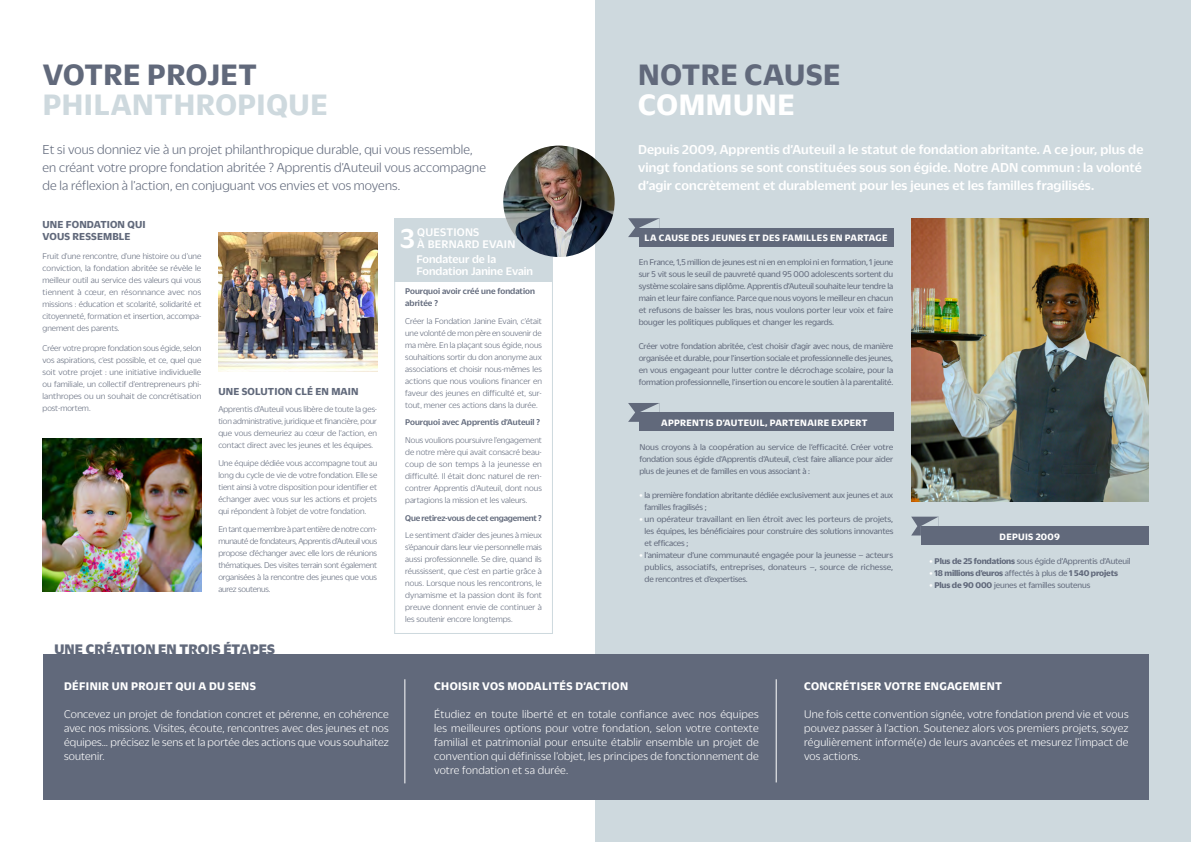
<style>
.page{position:relative;width:1191px;height:842px;background:#fff}
.page>*{position:absolute;margin:0;border:0;box-sizing:border-box;transform-origin:0 0}
.t1{font:700 32px "Duplicate Sans";letter-spacing:.02em;color:#61697b}
.t2{font:700 32px "Duplicate Sans";letter-spacing:.02em;color:#ced9de}
.t3{font:700 32px "Duplicate Sans";letter-spacing:.02em;color:#fff}
.t4{font:500 29.5px "Duplicate Sans";color:#fff}
.t5{font:900 15px "Duplicate Sans";letter-spacing:.01em;color:#61697b}
.t6{font:500 14px/18px "Duplicate Sans";letter-spacing:.01em;color:#fff;text-align:justify}
.t7{font:300 14px/18px "Duplicate Sans";letter-spacing:.01em;color:#61697b}
.t8{font:300 12px/14px "Duplicate Sans";letter-spacing:.02em;color:#fff;text-align:justify}
.t9{font:700 12px "Duplicate Sans";letter-spacing:.03em;color:#fff}
.t10{font:500 12px/14.5px "Duplicate Sans";color:#fff}
.t11{font:500 12px "Duplicate Sans";letter-spacing:.02em;color:#fff}
.t12{font:700 11px/12px "Duplicate Sans";letter-spacing:.01em;color:#61697b}
.t13{font:700 10px "Duplicate Sans";letter-spacing:.03em;color:#fff}
.t14{font:300 9px/12px "Duplicate Sans";color:#61697b;text-align:justify}
.t15{font:9px/12px "Duplicate Sans";letter-spacing:-.015em;color:#61697b;text-align:justify}
.t16{font:500 9px/12px "Duplicate Sans";letter-spacing:-.005em;color:#61697b}
.t17{font:700 9px "Duplicate Sans";letter-spacing:-.02em;color:#61697b}
.s1{font-weight:700;color:#fff}
.s2{font-weight:700}
.s3{color:#fff}
.s4{font-weight:400}
</style>
<div class="page">
<div style="left:595px;top:0;width:596px;height:842px;background:#ced9de"></div>
<div style="left:43px;top:654px;width:1105px;height:145px;background:#61697b"></div>
<hr style="left:404px;top:679px;width:1px;height:104px;background:#fff">
<hr style="left:775px;top:679px;width:1px;height:103px;background:#fff">
<img style="left:218px;top:232px;width:159px;height:139px">
<img style="left:43px;top:438px;width:158px;height:153px">
<svg style="left:628px;top:403px;width:31px;height:19px"></svg>
<div style="left:639px;top:412px;width:254px;height:19px;background:#61697b"></div>
<svg style="left:628px;top:218px;width:31px;height:19px"></svg>
<div style="left:639px;top:228px;width:254px;height:18px;background:#61697b"></div>
<img style="left:911px;top:218px;width:237px;height:283px">
<div style="left:394px;top:226px;width:159px;height:408px;border:1px solid #ced9de"></div>
<div style="left:394px;top:218px;width:159px;height:63px;background:#ced9de"></div>
<svg style="left:911px;top:517px;width:27px;height:19px"></svg>
<div style="left:920px;top:526px;width:228px;height:19px;background:#61697b"></div>
<img style="left:503px;top:146px;width:111px;height:111px;border-radius:56px">
<h1 class="t1" style="left:43px;top:52px;width:216px">VOTRE PROJET</h1>
<h1 class="t2" style="left:43px;top:82px;width:287px">PHILANTHROPIQUE</h1>
<h3 class="t7" style="left:43px;top:140px;width:445px">Et si vous donniez vie à un projet philanthropique durable, qui vous ressemble, en créant votre propre fondation abritée ? Apprentis d’Auteuil vous accompagne de la réflexion à l’action, en conjuguant vos envies et vos moyens.</h3>
<p class="t12" style="left:43px;top:217px;width:104px">UNE FONDATION QUI<br>VOUS RESSEMBLE</p>
<p class="t14" style="left:43px;top:250px;width:160px">Fruit d’une rencontre, d’une histoire ou d’une conviction, la fondation abritée se révèle le meilleur outil au service des valeurs qui vous tiennent à cœur, en résonnance avec nos missions : éducation et scolarité, solidarité et citoyenneté, formation et insertion, accompa&shy;gnement des parents.</p>
<p class="t14" style="left:43px;top:341px;width:160px">Créer votre propre fondation sous égide, selon vos aspirations, c’est possible, et ce, quel que soit votre projet : une initiative individuelle ou familiale, un collectif d’entrepreneurs phi&shy;lanthropes ou un souhait de concrétisation post-mortem.</p>
<p class="t12" style="left:218px;top:384px;width:142px">UNE SOLUTION CLÉ EN MAIN</p>
<p class="t14" style="left:218px;top:403px;width:160px">Apprentis d’Auteuil vous libère de toute la ges&shy;tion administrative, juridique et financière, pour que vous demeuriez au cœur de l’action, en contact direct avec les jeunes et les équipes.</p>
<p class="t14" style="left:218px;top:457px;width:160px">Une équipe dédiée vous accompagne tout au long du cycle de vie de votre fondation. Elle se tient ainsi à votre disposition pour identifier et échanger avec vous sur les actions et projets qui répondent à l’objet de votre fondation.</p>
<p class="t14" style="left:218px;top:522px;width:160px">En tant que membre à part entière de notre com&shy;munauté de fondateurs, Apprentis d’Auteuil vous propose d’échanger avec elle lors de réunions thématiques. Des visites terrain sont également organisées à la rencontre des jeunes que vous aurez soutenus.</p>
<h2 class="t4" style="left:400px;top:218px;width:16px">3</h2>
<h3 class="t11" style="left:417px;top:224px;width:64px">QUESTIONS</h3>
<h3 class="t10" style="left:416px;top:236px;width:100px">À BERNARD EVAIN<br>Fondateur de la</h3>
<h3 class="t10" style="left:416px;top:263px;width:118px">Fondation Janine Evain</h3>
<p class="t16" style="left:405px;top:284px;width:131px">Pourquoi avoir créé une fondation abritée ?</p>
<p class="t14" style="left:405px;top:314px;width:138px">Créer la Fondation Janine Evain, c’était une volonté de mon père en souvenir de ma mère. En la plaçant sous égide, nous souhaitions sortir du don anonyme aux associations et choisir nous-mêmes les actions que nous voulions financer en faveur des jeunes en difficulté et, sur&shy;tout, mener ces actions dans la durée.</p>
<p class="t16" style="left:405px;top:416px;width:136px">Pourquoi avec Apprentis d’Auteuil ?</p>
<p class="t14" style="left:405px;top:434px;width:138px">Nous voulions poursuivre l’engagement de notre mère qui avait consacré beau&shy;coup de son temps à la jeunesse en difficulté. Il était donc naturel de ren&shy;contrer Apprentis d’Auteuil, dont nous partagions la mission et les valeurs.</p>
<p class="t16" style="left:405px;top:511px;width:138px">Que retirez-vous de cet engagement ?</p>
<p class="t14" style="left:405px;top:529px;width:138px">Le sentiment d’aider des jeunes à mieux s’épanouir dans leur vie personnelle mais aussi professionnelle. Se dire, quand ils réussissent, que c’est en partie grâce à nous. Lorsque nous les rencontrons, le dynamisme et la passion dont ils font preuve donnent envie de continuer à les soutenir encore longtemps.</p>
<h1 class="t1" style="left:638px;top:52px;width:204px">NOTRE CAUSE</h1>
<h1 class="t3" style="left:638px;top:82px;width:158px">COMMUNE</h1>
<p class="t6" style="left:638px;top:140px;width:507px">Depuis 2009, Apprentis d’Auteuil a le statut de fondation abritante. A ce jour, plus de vingt fondations se sont constituées sous son égide. Notre ADN commun : la volonté d’agir concrètement et durablement pour les jeunes et les familles fragilisés.</p>
<p class="t13" style="left:644px;top:231px;width:244px">LA CAUSE DES JEUNES ET DES FAMILLES EN PARTAGE</p>
<p class="t15" style="left:639px;top:256px;width:256px">En France, 1,5 million de jeunes est ni en en emploi ni en formation, 1 jeune sur 5 vit sous le seuil de pauvreté quand 95 000 adolescents sortent du système scolaire sans diplôme. Apprentis d’Auteuil souhaite leur tendre la main et leur faire confiance. Parce que nous voyons le meilleur en chacun et refusons de baisser les bras, nous voulons porter leur voix et faire bouger les politiques publiques et changer les regards.</p>
<p class="t15" style="left:639px;top:340px;width:256px">Créer votre fondation abritée, c’est choisir d’agir avec nous, de manière organisée et durable, pour l’insertion sociale et professionnelle des jeunes, en vous engageant pour lutter contre le décrochage scolaire, pour la formation professionnelle, l’insertion ou encore le soutien à la parentalité.</p>
<p class="t13" style="left:661px;top:416px;width:208px">APPRENTIS D’AUTEUIL, PARTENAIRE EXPERT</p>
<p class="t15" style="left:639px;top:440px;width:255px">Nous croyons à la coopération au service de l’efficacité. Créer votre fondation sous égide d’Apprentis d’Auteuil, c’est faire alliance pour aider plus de jeunes et de familles en vous associant à :</p>
<p class="t15" style="left:644px;top:488px;width:250px;text-indent:-5px"><span class="s1">•</span> la première fondation abritante dédiée exclusivement aux jeunes et aux familles fragilisés ;</p>
<p class="t15" style="left:644px;top:512px;width:250px;text-indent:-5px"><span class="s1">•</span> un opérateur travaillant en lien étroit avec les porteurs de projets, les équipes, les bénéficiaires pour construire des solutions innovantes et efficaces ;</p>
<p class="t15" style="left:644px;top:548px;width:250px;text-indent:-5px"><span class="s1">•</span> l’animateur d’une communauté engagée pour la jeunesse – acteurs publics, associatifs, entreprises, donateurs –, source de richesse, de rencontres et d’expertises.</p>
<p class="t13" style="left:999px;top:530px;width:62px">DEPUIS 2009</p>
<p class="t15" style="left:929px;top:554px;width:203px"><span class="s1">•</span> <span class="s2">Plus de 25 fondations</span> sous égide d’Apprentis d’Auteuil</p>
<p class="t17" style="left:929px;top:566px;width:190px"><span class="s3">•</span> 18 millions d’euros <span class="s4">affectés à plus de</span> 1 540 projets</p>
<p class="t15" style="left:929px;top:578px;width:162px"><span class="s1">•</span> <span class="s2">Plus de 90 000</span> jeunes et familles soutenus</p>
<h3 class="t5" style="left:54px;top:638px;width:222px">UNE CRÉATION EN TROIS ÉTAPES</h3>
<h3 class="t9" style="left:64px;top:677px;width:193px">DÉFINIR UN PROJET QUI A DU SENS</h3>
<h3 class="t8" style="left:64px;top:706px;width:326px">Concevez un projet de fondation concret et pérenne, en cohérence avec nos missions. Visites, écoute, rencontres avec des jeunes et nos équipes… précisez le sens et la portée des actions que vous souhaitez soutenir.</h3>
<h3 class="t9" style="left:434px;top:677px;width:195px">CHOISIR VOS MODALITÉS D’ACTION</h3>
<p class="t8" style="left:434px;top:706px;width:326px">Étudiez en toute liberté et en totale confiance avec nos équipes les meilleures options pour votre fondation, selon votre contexte familial et patrimonial pour ensuite établir ensemble un projet de convention qui définisse l’objet, les principes de fonctionnement de votre fondation et sa durée.</p>
<h3 class="t9" style="left:804px;top:677px;width:199px">CONCRÉTISER VOTRE ENGAGEMENT</h3>
<h3 class="t8" style="left:804px;top:706px;width:326px">Une fois cette convention signée, votre fondation prend vie et vous pouvez passer à l’action. Soutenez alors vos premiers projets, soyez régulièrement informé(e) de leurs avancées et mesurez l’impact de vos actions.</h3>
</div>
